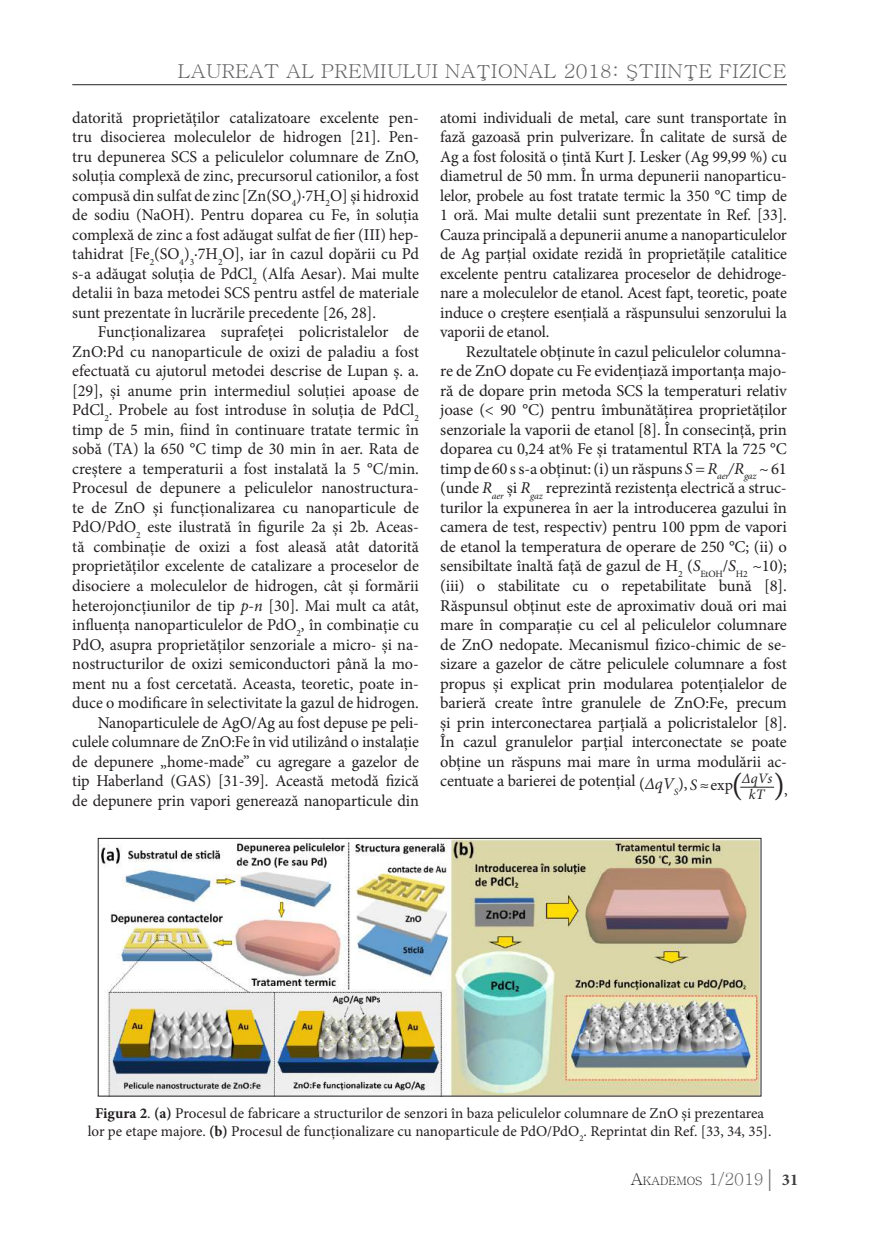
<style>
.page{position:relative;width:872px;height:1234px;background:#fff}
.page>*{position:absolute;margin:0;border:0;box-sizing:border-box;transform-origin:0 0}
.t1{font:19.2px "Batang";color:#636366;scale:1.06 1}
.t2{font:16.5px/19.5px "Minion Pro";letter-spacing:-.005em;color:#231f20;text-align:justify}
.t3{font:15.9px "Minion Pro";color:#231f20}
.t4{font:15px/18px "Minion Pro";color:#231f20;text-align:center}
.t5{font:italic 14.4px "Minion Pro";color:#231f20}
.t6{font:11.55px "Batang";color:#231f20}
.s1{font-style:italic}
.s2{font-size:31.8px}
.s3{font-weight:700}
.s4{font-size:16.5px}
.s5{font-size:16.5px;color:#636366}
.s6{font-family:"Garamond";font-size:24px;color:#636366}
.s7{font-family:"Minion Pro";font-weight:700;font-size:16.5px;color:#3e3e3f}
</style>
<div class="page">
<hr style="left:72px;top:84px;width:715px;height:1px;background:#231f20">
<img style="left:100px;top:840px;width:659px;height:253px">
<div style="left:98px;top:838px;width:663px;height:257px;border:1px solid #231f20"></div>
<hr style="left:740px;top:786px;width:34px;height:1px;background:#231f20">
<p class="t1" style="left:178px;top:61px;width:576px">LAUREAT AL PREMIULUI NAŢIONAL 2018: ŞTIINŢE FIZICE</p>
<p class="t2" style="left:72px;top:108px;width:348px">datorită proprietăților catalizatoare excelente pen&shy;tru disocierea moleculelor de hidrogen [21]. Pen&shy;tru depunerea SCS a peliculelor columnare de ZnO, soluția complexă de zinc, precursorul cationilor, a fost compusă din sulfat de zinc [Zn(SO<sub>4</sub>)·7H<sub>2</sub>O] și hidroxid de sodiu (NaOH). Pentru doparea cu Fe, în soluția complexă de zinc a fost adăugat sulfat de fier (III) hep&shy;tahidrat [Fe<sub>2</sub>(SO<sub>4</sub>)<sub>3</sub>·7H<sub>2</sub>O], iar în cazul dopării cu Pd s-a adăugat soluția de PdCl<sub>2</sub> (Alfa Aesar). Mai multe detalii în baza metodei SCS pentru astfel de materiale sunt prezentate în lucrările precedente [26, 28].</p>
<p class="t2" style="left:72px;top:322px;width:348px;text-align:right">Funcționalizarea suprafeței policristalelor de ZnO:Pd cu nanoparticule de oxizi de paladiu a fost efectuată cu ajutorul metodei descrise de Lupan ș. a. [29], și anume prin intermediul soluției apoase de PdCl<sub>2</sub>. Probele au fost introduse în soluția de PdCl<sub>2 </sub>timp de 5 min, fiind în continuare tratate termic în sobă (TA) la 650 °C timp de 30 min în aer. Rata de creștere a temperaturii a fost instalată la 5 °C/min.<br>Procesul de depunere a peliculelor nanostructura&shy;te de ZnO și funcționalizarea cu nanoparticule de PdO/PdO<sub>2</sub> este ilustrată în figurile 2a și 2b. Aceas&shy;tă combinație de oxizi a fost aleasă atât datorită proprietăților excelente de catalizare a proceselor de disociere a moleculelor de hidrogen, cât și formării heterojoncțiunilor de tip <span class="s1">p</span>-<span class="s1">n</span> [30]. Mai mult ca atât, influența nanoparticulelor de PdO<sub>2</sub>, în combinație cu PdO, asupra proprietăților senzoriale a micro- și na&shy;nostructurilor de oxizi semiconductori până la mo&shy;ment nu a fost cercetată. Aceasta, teoretic, poate in&shy;duce o modificare în selectivitate la gazul de hidrogen.<br>Nanoparticulele de AgO/Ag au fost depuse pe peli&shy;culele columnare de ZnO:Fe în vid utilizând o instalație de depunere „home-made” cu agregare a gazelor de tip Haberland (GAS) [31-39]. Această metodă fizică de depunere prin vapori generează nanoparticule din</p>
<p class="t2" style="left:440px;top:108px;width:348px">atomi individuali de metal, care sunt transportate în fază gazoasă prin pulverizare. În calitate de sursă de Ag a fost folosită o țintă Kurt J. Lesker (Ag 99,99 %) cu diametrul de 50 mm. În urma depunerii nanoparticu&shy;lelor, probele au fost tratate termic la 350 °C timp de 1 oră. Mai multe detalii sunt prezentate în Ref. [33].<br>Cauza principală a depunerii anume a nanoparticulelor de Ag parțial oxidate rezidă în proprietățile catalitice excelente pentru catalizarea proceselor de dehidroge&shy;nare a moleculelor de etanol. Acest fapt, teoretic, poate induce o creștere esențială a răspunsului senzorului la vaporii de etanol.</p>
<p class="t2" style="left:440px;top:342px;width:348px;text-indent:26px">Rezultatele obținute în cazul peliculelor columna&shy;re de ZnO dopate cu Fe evidențiază importanța majo&shy;ră de dopare prin metoda SCS la temperaturi relativ joase (&lt; 90 °C) pentru îmbunătățirea proprietăților senzoriale la vaporii de etanol [8]. În consecință, prin doparea cu 0,24 at% Fe și tratamentul RTA la 725 °C timp de 60 s s-a obținut: (i) un răspuns <span class="s1">S =R</span><sub>aer</sub><span class="s1">/R</span><sub>gaz</sub> ~ 61 (unde <span class="s1">R</span><sub>aer</sub> și <span class="s1">R</span><sub>gaz</sub> reprezintă rezistența electrică a struc&shy;turilor la expunerea în aer la introducerea gazului în camera de test, respectiv) pentru 100 ppm de vapori de etanol la temperatura de operare de 250 °C; (ii) o sensibiltate înaltă față de gazul de H<sub>2</sub> (<span class="s1">S</span><sub>EtOH</sub>/<span class="s1">S</span><sub>H2</sub> ~10); (iii) o stabilitate cu o repetabilitate bună [8].<br>Răspunsul obținut este de aproximativ două ori mai mare în comparație cu cel al peliculelor columnare de ZnO nedopate. Mecanismul fizico-chimic de se&shy;sizare a gazelor de către peliculele columnare a fost propus și explicat prin modularea potențialelor de barieră create între granulele de ZnO:Fe, precum și prin interconectarea parțială a policristalelor [8].<br>În cazul granulelor parțial interconectate se poate obține un răspuns mai mare în urma modulării ac&shy;centuate a barierei de potențial (<span class="s1">ΔqV</span><sub>S</sub>),</p>
<p class="t3" style="left:690px;top:774px;width:84px"><span class="s1">S</span> ≈ exp<span class="s2">(</span><sup>ΔqVs</sup></p>
<p class="t5" style="left:749px;top:784px;width:40px">kT <sup>)</sup><sup>,</sup></p>
<p class="t4" style="left:88px;top:1103px;width:685px"><span class="s3">Figura 2</span>. <span class="s3">(a)</span> Procesul de fabricare a structurilor de senzori în baza peliculelor columnare de ZnO și prezentarea lor pe etape majore. <span class="s3">(b)</span> Procesul de funcționalizare cu nanoparticule de PdO/PdO<sub>2</sub>. Reprintat din Ref. [33, 34, 35].</p>
<p class="t6" style="left:631px;top:1175px;width:169px"><span class="s4">A</span>KADEMOS <span class="s5">1/2019</span><span class="s6">|</span> <span class="s7">31</span></p>
</div>
